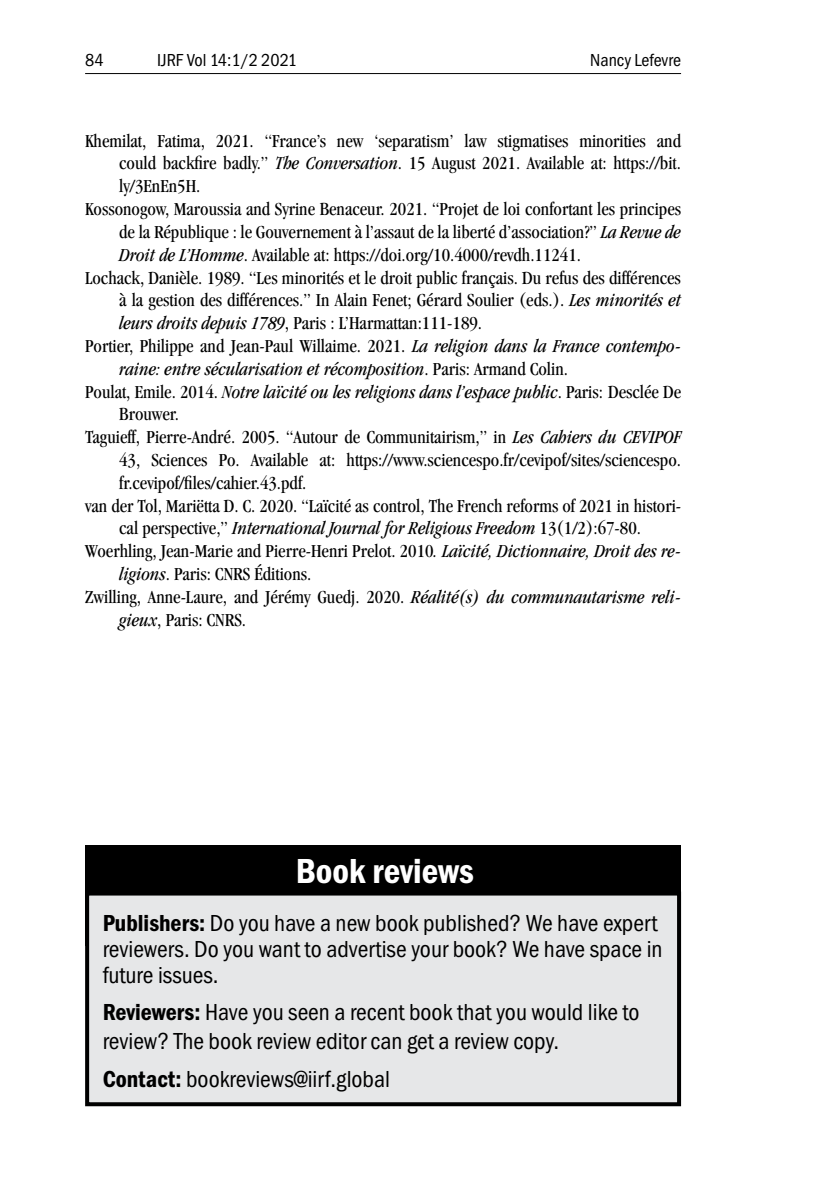
<style>
.page{position:relative;width:840px;height:1191px;background:#fff}
.page>*{position:absolute;margin:0;border:0;box-sizing:border-box;transform-origin:0 0}
.t1{font:600 condensed 36px "Franklin Gothic Itc T";color:#fff}
.t2{font:condensed 24px/26px "Franklin Gothic Itc T";color:#000}
.t3{font:condensed 19px "Garamond";color:#000}
.t4{font:italic condensed 19px "Garamond";color:#000}
.t5{font:condensed 18px "Franklin Gothic Itc T";color:#000}
.s1{font-style:italic}
.s2{font-style:normal}
.s3{font-weight:600}
</style>
<div class="page">
<hr style="left:85px;top:73px;width:595px;height:1px;background:#000">
<div style="left:85px;top:845px;width:595px;height:101px;background:#000"></div>
<div style="left:87px;top:893px;width:591px;height:211px;background:#e6e7e8"></div>
<div style="left:85px;top:891px;width:595px;height:215px;border:4px solid #000"></div>
<p class="t5" style="left:85px;top:50px;width:20px">84</p>
<p class="t5" style="left:157px;top:50px;width:141px">IJRF Vol 14:1/2 2021</p>
<p class="t5" style="left:590px;top:50px;width:92px">Nancy Lefevre</p>
<p class="t3" style="left:85px;top:130px;width:597px">Khemilat, Fatima, 2021. “France’s new ‘separatism’ law stigmatises minorities and</p>
<p class="t3" style="left:119px;top:153px;width:563px">could backfire badly.” <span class="s1">The Conversation</span>. 15 August 2021. Available at: https://bit.</p>
<p class="t3" style="left:119px;top:176px;width:83px">ly/3EnEn5H.</p>
<p class="t3" style="left:85px;top:198px;width:597px">Kossonogow, Maroussia and Syrine Benaceur. 2021. “Projet de loi confortant les principes</p>
<p class="t3" style="left:119px;top:221px;width:563px">de la République : le Gouvernement à l’assaut de la liberté d’association?” <span class="s1">La Revue de</span></p>
<p class="t3" style="left:119px;top:244px;width:463px"><span class="s1">Droit de L’Homme</span>. Available at: https://doi.org/10.4000/revdh.11241.</p>
<p class="t3" style="left:85px;top:267px;width:597px">Lochack, Danièle. 1989. “Les minorités et le droit public français. Du refus des différences</p>
<p class="t3" style="left:119px;top:290px;width:563px">à la gestion des différences.” In Alain Fenet; Gérard Soulier (eds.). <span class="s1">Les minorités et</span></p>
<p class="t3" style="left:119px;top:312px;width:364px"><span class="s1">leurs droits depuis 1789</span>, Paris : L’Harmattan:111-189.</p>
<p class="t3" style="left:85px;top:335px;width:597px">Portier, Philippe and Jean-Paul Willaime. 2021. <span class="s1">La religion dans la France contempo-</span></p>
<p class="t4" style="left:119px;top:358px;width:450px">raine: entre sécularisation et récomposition<span class="s2">. Paris: Armand Colin.</span></p>
<p class="t4" style="left:85px;top:381px;width:597px"><span class="s2">Poulat, Emile. 2014.</span> Notre laïcité ou les religions dans l’espace public<span class="s2">. Paris: Desclée De</span></p>
<p class="t3" style="left:119px;top:404px;width:61px">Brouwer.</p>
<p class="t3" style="left:85px;top:426px;width:597px">Taguieff, Pierre-André. 2005. “Autour de Communitairism,” in <span class="s1">Les Cahiers du CEVIPOF</span></p>
<p class="t3" style="left:119px;top:449px;width:563px">43, Sciences Po. Available at: https://www.sciencespo.fr/cevipof/sites/sciencespo.</p>
<p class="t3" style="left:119px;top:472px;width:189px">fr.cevipof/files/cahier.43.pdf.</p>
<p class="t3" style="left:85px;top:495px;width:597px">van der Tol, Mariëtta D. C. 2020. “Laïcité as control, The French reforms of 2021 in histori-</p>
<p class="t4" style="left:119px;top:518px;width:523px"><span class="s2">cal perspective,”</span> International Journal for Religious Freedom <span class="s2">13(1/2):67-80.</span></p>
<p class="t3" style="left:85px;top:540px;width:597px">Woerhling, Jean-Marie and Pierre-Henri Prelot. 2010<span class="s1">. Laïcité, Dictionnaire, Droit des re-</span></p>
<p class="t3" style="left:119px;top:563px;width:193px"><span class="s1">ligions</span>. Paris: CNRS Éditions.</p>
<p class="t3" style="left:85px;top:586px;width:597px">Zwilling, Anne-Laure, and Jérémy Guedj. 2020. <span class="s1">Réalité(s) du communautarisme reli-</span></p>
<p class="t3" style="left:119px;top:609px;width:128px"><span class="s1">gieux</span>, Paris: CNRS.</p>
<h1 class="t1" style="left:295px;top:851px;width:180px">Book reviews</h1>
<p class="t2" style="left:103px;top:909px;width:561px"><span class="s3">Publishers:</span> Do you have a new book published? We have expert reviewers. Do you want to advertise your book? We have space in future issues.</p>
<p class="t2" style="left:103px;top:997px;width:538px;line-height:28.8px"><span class="s3">Reviewers:</span> Have you seen a recent book that you would like to review? The book review editor can get a review copy.</p>
<p class="t2" style="left:103px;top:1065px;width:289px"><span class="s3">Contact:</span> bookreviews@iirf.global</p>
</div>
